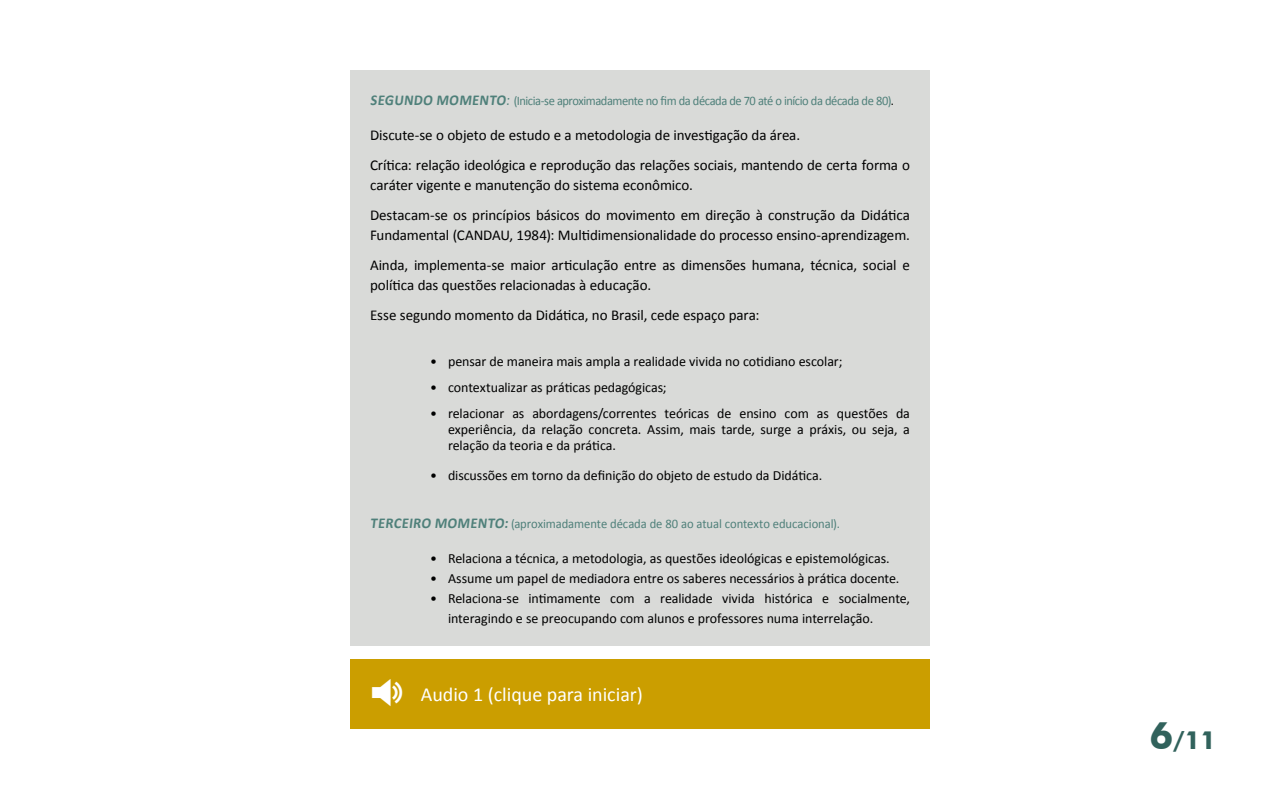
<style>
.page{position:relative;width:1280px;height:800px;background:#fff}
.page>*{position:absolute;margin:0;border:0;box-sizing:border-box;transform-origin:0 0}
.t1{font:700 25px "Futura BT";color:#31625c}
.t2{font:20px "Calibri";color:#fff}
.t3{font:15px/30px "Calibri";letter-spacing:-.005em;color:#000}
.t4{font:14px/16px "Calibri";letter-spacing:-.005em;color:#000;text-align:justify}
.t5{font:13px "Calibri";letter-spacing:-.025em;color:#4f807a;scale:.96 1}
.t6{font:13px "Calibri";letter-spacing:-.005em;color:#4f807a}
.s1{font-weight:700;font-size:15px}
.s2{font-size:15px}
.s3{color:#000}
.s4{font-size:38px}
</style>
<div class="page">
<div style="left:350px;top:70px;width:580px;height:576px;background:#d9dad8"></div>
<div style="left:350px;top:660px;width:580px;height:69px;background:#cb9e00"></div>
<p class="t5" style="left:370px;top:92px;width:547px"><span class="s1">SEGUNDO MOMENTO</span><span class="s2">:</span> (Inicia-se aproximadamente no fim da década de 70 até o início da década de 80)<span class="s3">.</span></p>
<p class="t3" style="left:370px;top:120px;width:541px">Discute-se o objeto de estudo e a metodologia de investigação da área.<br>Crítica: relação ideológica e reprodução das relações sociais, mantendo de certa forma o</p>
<p class="t3" style="left:370px;top:170px;width:542px">caráter vigente e manutenção do sistema econômico.<br>Destacam-se os princípios básicos do movimento em direção à construção da Didática</p>
<p class="t3" style="left:370px;top:220px;width:542px">Fundamental (CANDAU, 1984): Multidimensionalidade do processo ensino-aprendizagem.<br>Ainda, implementa-se maior articulação entre as dimensões humana, técnica, social e</p>
<p class="t3" style="left:370px;top:270px;width:391px">política das questões relacionadas à educação.<br>Esse segundo momento da Didática, no Brasil, cede espaço para:</p>
<p class="t4" style="left:430px;top:353px;width:414px">• pensar de maneira mais ampla a realidade vivida no cotidiano escolar;</p>
<p class="t4" style="left:430px;top:379px;width:238px">• contextualizar as práticas pedagógicas;</p>
<p class="t4" style="left:448px;top:405px;width:464px;text-indent:-18px">• relacionar as abordagens/correntes teóricas de ensino com as questões da experiência, da relação concreta. Assim, mais tarde, surge a práxis, ou seja, a relação da teoria e da prática.</p>
<p class="t4" style="left:430px;top:467px;width:394px">• discussões em torno da definição do objeto de estudo da Didática.</p>
<p class="t6" style="left:370px;top:515px;width:471px"><span class="s1">TERCEIRO MOMENTO:</span>(aproximadamente década de 80 ao atual contexto educacional).</p>
<p class="t4" style="left:430px;top:550px;width:461px">• Relaciona a técnica, a metodologia, as questões ideológicas e epistemológicas.</p>
<p class="t4" style="left:430px;top:570px;width:471px">• Assume um papel de mediadora entre os saberes necessários à prática docente.</p>
<p class="t4" style="left:448px;top:588px;width:464px;line-height:20px;text-indent:-18px">• Relaciona-se intimamente com a realidade vivida histórica e socialmente, interagindo e se preocupando com alunos e professores numa interrelação.</p>
<h2 class="t2" style="left:421px;top:682px;width:224px">Audio 1 (clique para iniciar)</h2>
<h1 class="t1" style="left:1150px;top:725px;width:68px"><span class="s4">6</span>/11</h1>
</div>
